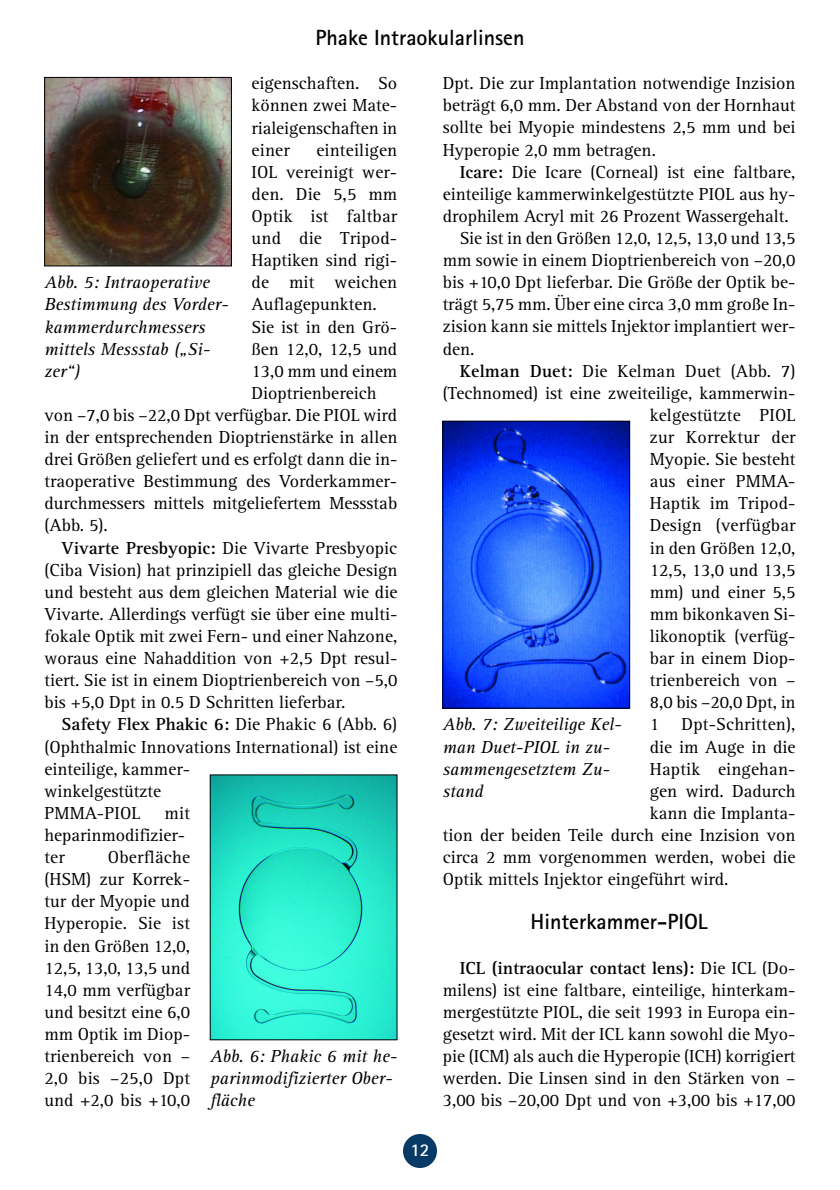
<style>
.page{position:relative;width:840px;height:1190px;background:#fff}
.page>*{position:absolute;margin:0;border:0;box-sizing:border-box;transform-origin:0 0}
.t1{font:700 22px "Agfa Rotis Sans Serif";color:#000}
.t2{font:18px/22.2px "Agfa Rotis Serif";color:#000;text-align:justify}
.t3{font:italic 18px/22.2px "Agfa Rotis Serif";color:#000}
.t4{font:700 18px "Agfa Rotis Serif";color:#000}
.t5{font:700 18px "Agfa Rotis Sans Serif";color:#fff}
.s1{font-weight:700}
.s2{font-weight:400}
</style>
<div class="page">
<div style="left:403px;top:1134px;width:34px;height:34px;background:#073b66;border-radius:50%"></div>
<img style="left:46px;top:79px;width:184px;height:185px">
<div style="left:44px;top:77px;width:188px;height:189px;border:1px solid #000"></div>
<img style="left:445px;top:423px;width:183px;height:283px">
<div style="left:443px;top:421px;width:187px;height:287px;border:1px solid #000"></div>
<img style="left:212px;top:777px;width:183px;height:261px">
<p class="t1" style="left:316px;top:29px;width:210px">Phake Intraokularlinsen</p>
<p class="t2" style="left:252px;top:73px;width:147px">eigenschaften. So können zwei Mate&shy;rialeigenschaften in einer</p>
<p class="t2" style="left:443px;top:73px;width:354px">Dpt. Die zur Implantation notwendige Inzision beträgt 6,0 mm. Der Abstand von der Hornhaut sollte bei Myopie mindestens 2,5 mm und bei Hyperopie 2,0 mm betragen.</p>
<p class="t2" style="left:460px;top:162px;width:337px"><span class="s1">Icare:</span> Die Icare (Corneal) ist eine faltbare,</p>
<p class="t2" style="left:443px;top:184px;width:354px">einteilige kammerwinkelgestützte PIOL aus hy-</p>
<p class="t2" style="left:443px;top:206px;width:348px">drophilem Acryl mit 26 Prozent Wassergehalt.</p>
<p class="t2" style="left:460px;top:228px;width:337px">Sie ist in den Größen 12,0, 12,5, 13,0 und 13,5</p>
<p class="t2" style="left:443px;top:250px;width:354px">mm sowie in einem Dioptrienbereich von –20,0</p>
<p class="t2" style="left:443px;top:272px;width:354px">bis +10,0 Dpt lieferbar. Die Größe der Optik be-</p>
<p class="t2" style="left:443px;top:295px;width:354px">trägt 5,75 mm. Über eine circa 3,0 mm große In-</p>
<p class="t2" style="left:443px;top:317px;width:354px">zision kann sie mittels Injektor implantiert wer-</p>
<p class="t2" style="left:443px;top:339px;width:33px">den.</p>
<p class="t2" style="left:460px;top:361px;width:337px"><span class="s1">Kelman Duet:</span> Die Kelman Duet (Abb. 7)</p>
<p class="t2" style="left:443px;top:383px;width:354px">(Technomed) ist eine zweiteilige, kammerwin-</p>
<p class="t2" style="left:650px;top:405px;width:147px">kelgestützte PIOL</p>
<p class="t2" style="left:650px;top:427px;width:147px">zur Korrektur der</p>
<p class="t2" style="left:650px;top:449px;width:147px">Myopie. Sie besteht</p>
<p class="t2" style="left:650px;top:471px;width:147px">aus einer PMMA-</p>
<p class="t2" style="left:650px;top:494px;width:147px">Haptik im Tripod-</p>
<p class="t2" style="left:650px;top:516px;width:147px">Design (verfügbar</p>
<p class="t2" style="left:650px;top:538px;width:147px">in den Größen 12,0,</p>
<p class="t2" style="left:650px;top:560px;width:147px">12,5, 13,0 und 13,5</p>
<p class="t2" style="left:650px;top:582px;width:147px">mm) und einer 5,5</p>
<p class="t2" style="left:650px;top:604px;width:147px">mm bikonkaven Si-</p>
<p class="t2" style="left:650px;top:626px;width:147px">likonoptik (verfüg-</p>
<p class="t2" style="left:650px;top:648px;width:147px">bar in einem Diop-</p>
<p class="t2" style="left:650px;top:670px;width:147px">trienbereich von –</p>
<p class="t2" style="left:650px;top:693px;width:147px">8,0 bis –20,0 Dpt, in</p>
<p class="t2" style="left:650px;top:715px;width:147px">1 Dpt-Schritten),</p>
<p class="t2" style="left:650px;top:737px;width:147px">die im Auge in die</p>
<p class="t2" style="left:650px;top:759px;width:147px">Haptik eingehan-</p>
<p class="t2" style="left:650px;top:781px;width:147px">gen wird. Dadurch</p>
<p class="t2" style="left:650px;top:803px;width:147px">kann die Implanta-</p>
<p class="t2" style="left:443px;top:825px;width:354px">tion der beiden Teile durch eine Inzision von</p>
<p class="t2" style="left:443px;top:847px;width:354px">circa 2 mm vorgenommen werden, wobei die</p>
<p class="t2" style="left:443px;top:869px;width:287px">Optik mittels Injektor eingeführt wird.</p>
<p class="t1" style="left:531px;top:914px;width:179px">Hinterkammer-PIOL</p>
<p class="t2" style="left:443px;top:958px;width:354px;text-indent:17px"><span class="s1">ICL (intraocular contact lens):</span> Die ICL (Do&shy;milens) ist eine faltbare, einteilige, hinterkam&shy;mergestützte PIOL, die seit 1993 in Europa ein&shy;gesetzt wird. Mit der ICL kann sowohl die Myo&shy;pie (ICM) als auch die Hyperopie (ICH) korrigiert werden. Die Linsen sind in den Stärken von – 3,00 bis –20,00 Dpt und von +3,00 bis +17,00</p>
<p class="t2" style="left:316px;top:140px;width:82px">einteiligen</p>
<p class="t2" style="left:252px;top:162px;width:147px">IOL vereinigt wer-</p>
<p class="t2" style="left:252px;top:184px;width:147px">den. Die 5,5 mm</p>
<p class="t2" style="left:252px;top:206px;width:147px">Optik ist faltbar</p>
<p class="t2" style="left:252px;top:228px;width:147px">und die Tripod-</p>
<p class="t2" style="left:252px;top:250px;width:147px">Haptiken sind rigi-</p>
<p class="t2" style="left:252px;top:272px;width:147px">de mit weichen</p>
<p class="t2" style="left:252px;top:295px;width:127px">Auflagepunkten.</p>
<p class="t2" style="left:252px;top:317px;width:147px">Sie ist in den Grö-</p>
<p class="t2" style="left:252px;top:339px;width:147px">ßen 12,0, 12,5 und</p>
<p class="t2" style="left:252px;top:361px;width:147px">13,0 mm und einem</p>
<p class="t2" style="left:252px;top:383px;width:126px">Dioptrienbereich</p>
<p class="t2" style="left:44px;top:405px;width:354px">von –7,0 bis –22,0 Dpt verfügbar. Die PIOL wird</p>
<p class="t2" style="left:44px;top:427px;width:354px">in der entsprechenden Dioptrienstärke in allen</p>
<p class="t2" style="left:44px;top:449px;width:354px">drei Größen geliefert und es erfolgt dann die in-</p>
<p class="t2" style="left:44px;top:471px;width:354px">traoperative Bestimmung des Vorderkammer-</p>
<p class="t2" style="left:44px;top:494px;width:354px">durchmessers mittels mitgeliefertem Messstab</p>
<p class="t2" style="left:44px;top:516px;width:65px">(Abb. 5).</p>
<p class="t2" style="left:61px;top:538px;width:337px"><span class="s1">Vivarte Presbyopic:</span> Die Vivarte Presbyopic</p>
<p class="t2" style="left:44px;top:560px;width:354px">(Ciba Vision) hat prinzipiell das gleiche Design</p>
<p class="t2" style="left:44px;top:582px;width:354px">und besteht aus dem gleichen Material wie die</p>
<p class="t2" style="left:44px;top:604px;width:354px">Vivarte. Allerdings verfügt sie über eine multi-</p>
<p class="t2" style="left:44px;top:626px;width:354px">fokale Optik mit zwei Fern- und einer Nahzone,</p>
<p class="t2" style="left:44px;top:648px;width:354px">woraus eine Nahaddition von +2,5 Dpt resul-</p>
<p class="t2" style="left:44px;top:670px;width:354px">tiert. Sie ist in einem Dioptrienbereich von –5,0</p>
<p class="t2" style="left:44px;top:693px;width:303px">bis +5,0 Dpt in 0.5 D Schritten lieferbar.</p>
<p class="t4" style="left:61px;top:718px;width:337px">Safety Flex Phakic 6: <span class="s2">Die Phakic 6 (Abb. 6)</span></p>
<p class="t2" style="left:44px;top:737px;width:354px">(Ophthalmic Innovations International) ist eine</p>
<p class="t2" style="left:44px;top:759px;width:147px">einteilige, kammer-</p>
<p class="t2" style="left:44px;top:781px;width:118px">winkelgestützte</p>
<p class="t2" style="left:44px;top:803px;width:98px">PMMA-PIOL</p>
<p class="t3" style="left:45px;top:272px;width:186px">Abb. 5: Intraoperative<br>Bestimmung des Vorder&shy;kammerdurchmessers mittels Messstab („Si&shy;zer“)</p>
<p class="t3" style="left:443px;top:715px;width:180px">Abb. 7: Zweiteilige Kel&shy;man Duet-PIOL in zu&shy;sammengesetztem Zu&shy;stand</p>
<p class="t2" style="left:44px;top:803px;width:147px;text-align:left;text-indent:120px">mit heparinmodifizier&shy;ter</p>
<p class="t2" style="left:44px;top:847px;width:147px;text-indent:64px">Oberfläche (HSM) zur Korrek&shy;tur der Myopie und Hyperopie. Sie ist in den Größen 12,0, 12,5, 13,0, 13,5 und 14,0 mm verfügbar und besitzt eine 6,0 mm Optik im Diop&shy;trienbereich von – 2,0 bis –25,0 Dpt und +2,0 bis +10,0</p>
<p class="t3" style="left:210px;top:1046px;width:188px">Abb. 6: Phakic 6 mit he&shy;parinmodifizierter Ober&shy;fläche</p>
<p class="t5" style="left:410px;top:1143px;width:21px">12</p>
</div>
